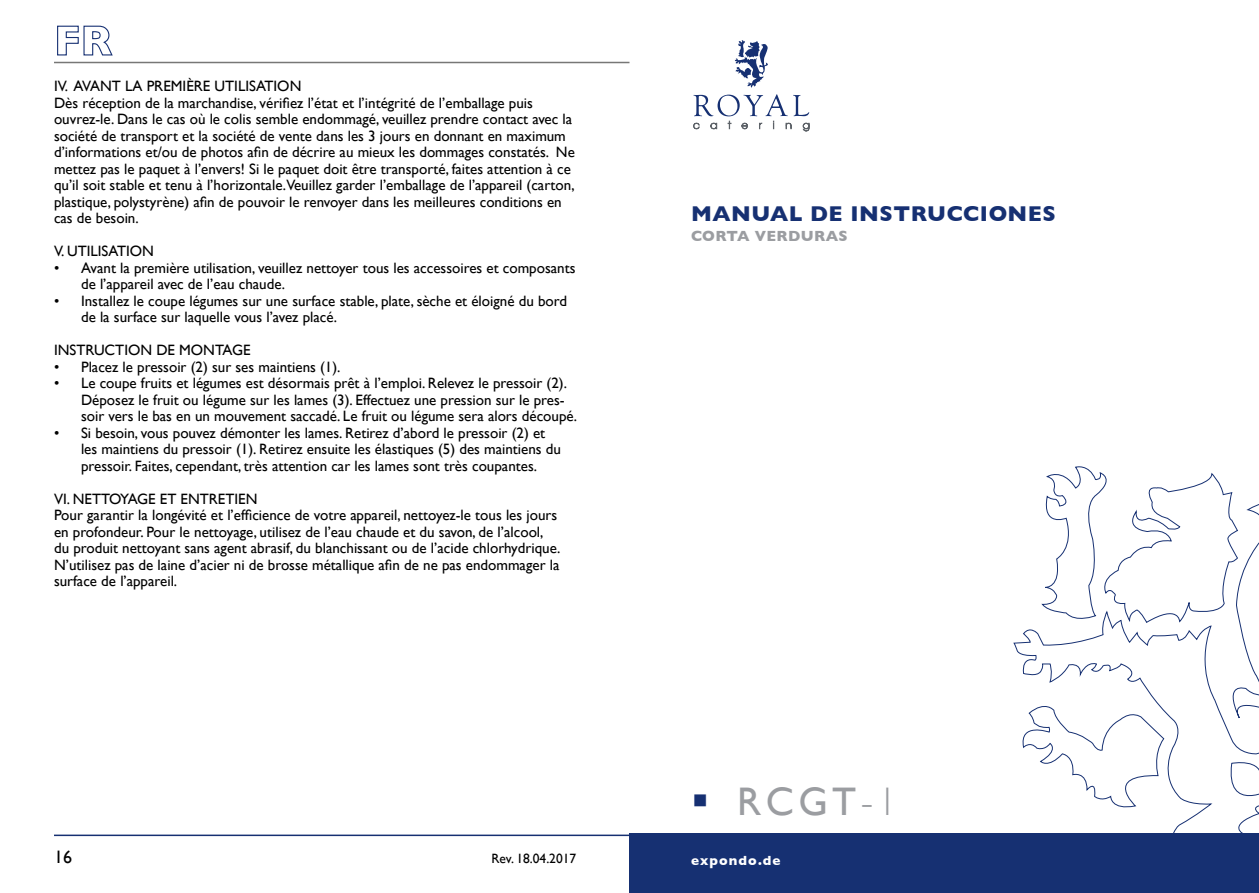
<style>
.page{position:relative;width:1259px;height:893px;background:#fff}
.page>*{position:absolute;margin:0;border:0;box-sizing:border-box;transform-origin:0 0}
.t1{font:39.9px "Gill Sans";color:#9b9da1}
.t2{font:700 21.9px "Gill Sans";letter-spacing:.025em;color:#163072}
.t3{font:18px "Gill Sans";color:#000}
.t4{font:15px/16.5px "Gill Sans";color:#000}
.t5{font:700 15px "Gill Sans";letter-spacing:.025em;color:#9b9da1}
.t6{font:700 13.5px "Gill Sans";letter-spacing:.08em;color:#fff}
.t7{font:13.5px "Gill Sans";color:#000}
.s1{color:#163072}
.s2{font-weight:300}
.s3{font-weight:400;font-size:15px}
</style>
<div class="page">
<svg style="left:57px;top:25px;width:56px;height:31px"></svg>
<hr style="left:54px;top:62px;width:575px;height:1px;background:#777776">
<hr style="left:54px;top:835px;width:594px;height:1px;background:#163072">
<svg style="left:734px;top:40px;width:34px;height:48px"></svg>
<svg style="left:693px;top:94px;width:116px;height:38px"></svg>
<div style="left:629px;top:833px;width:630px;height:60px;background:#163072"></div>
<svg style="left:1013px;top:504px;width:246px;height:329px"></svg>
<svg style="left:1018px;top:700px;width:147px;height:111px"></svg>
<svg style="left:1041px;top:466px;width:197px;height:158px"></svg>
<p class="t4" style="left:54px;top:78px;width:522px">IV. AVANT LA PREMIÈRE UTILISATION<br>Dès réception de la marchandise, vérifiez l’état et l’intégrité de l’emballage puis ouvrez-le. Dans le cas où le colis semble endommagé, veuillez prendre contact avec la société de transport et la société de vente dans les 3 jours en donnant en maximum d’informations et/ou de photos afin de décrire au mieux les dommages constatés. Ne mettez pas le paquet à l’envers! Si le paquet doit être transporté, faites attention à ce qu’il soit stable et tenu à l’horizontale.Veuillez garder l’emballage de l’appareil (carton, plastique, polystyrène) afin de pouvoir le renvoyer dans les meilleures conditions en cas de besoin.</p>
<p class="t4" style="left:54px;top:243px;width:101px">V. UTILISATION</p>
<p class="t4" style="left:81px;top:259px;width:496px;text-indent:-27px">• Avant la première utilisation, veuillez nettoyer tous les accessoires et composants de l’appareil avec de l’eau chaude.</p>
<p class="t4" style="left:81px;top:292px;width:488px;text-indent:-27px">• Installez le coupe légumes sur une surface stable, plate, sèche et éloigné du bord de la surface sur laquelle vous l’avez placé.</p>
<p class="t4" style="left:54px;top:342px;width:198px">INSTRUCTION DE MONTAGE</p>
<p class="t4" style="left:54px;top:358px;width:288px">• Placez le pressoir (2) sur ses maintiens (1).</p>
<p class="t4" style="left:81px;top:375px;width:497px;text-indent:-27px">• Le coupe fruits et légumes est désormais prêt à l’emploi. Relevez le pressoir (2).<br>Déposez le fruit ou légume sur les lames (3). Effectuez une pression sur le pres&shy;soir vers le bas en un mouvement saccadé. Le fruit ou légume sera alors découpé.</p>
<p class="t4" style="left:81px;top:424px;width:481px;text-indent:-27px">• Si besoin, vous pouvez démonter les lames. Retirez d’abord le pressoir (2) et les maintiens du pressoir (1). Retirez ensuite les élastiques (5) des maintiens du pressoir. Faites, cependant, très attention car les lames sont très coupantes.</p>
<p class="t4" style="left:54px;top:490px;width:508px">VI. NETTOYAGE ET ENTRETIEN<br>Pour garantir la longévité et l’efficience de votre appareil, nettoyez-le tous les jours en profondeur. Pour le nettoyage, utilisez de l’eau chaude et du savon, de l’alcool, du produit nettoyant sans agent abrasif, du blanchissant ou de l’acide chlorhydrique.<br>N’utilisez pas de laine d’acier ni de brosse métallique afin de ne pas endommager la surface de l’appareil.</p>
<h2 class="t2" style="left:691px;top:201px;width:366px">MANUAL DE INSTRUCCIONES</h2>
<p class="t5" style="left:691px;top:228px;width:158px">CORTA VERDURAS</p>
<h1 class="t1" style="left:691px;top:778px;width:208px"><span class="s1">▪</span> RCGT<span class="s2">-1</span></h1>
<p class="t3" style="left:54px;top:846px;width:19px">16</p>
<p class="t6" style="left:691px;top:852px;width:205px">expondo.de <span class="s3">R O Y A L</span></p>
<p class="t7" style="left:491px;top:851px;width:86px">Rev. 18.04.2017</p>
</div>
